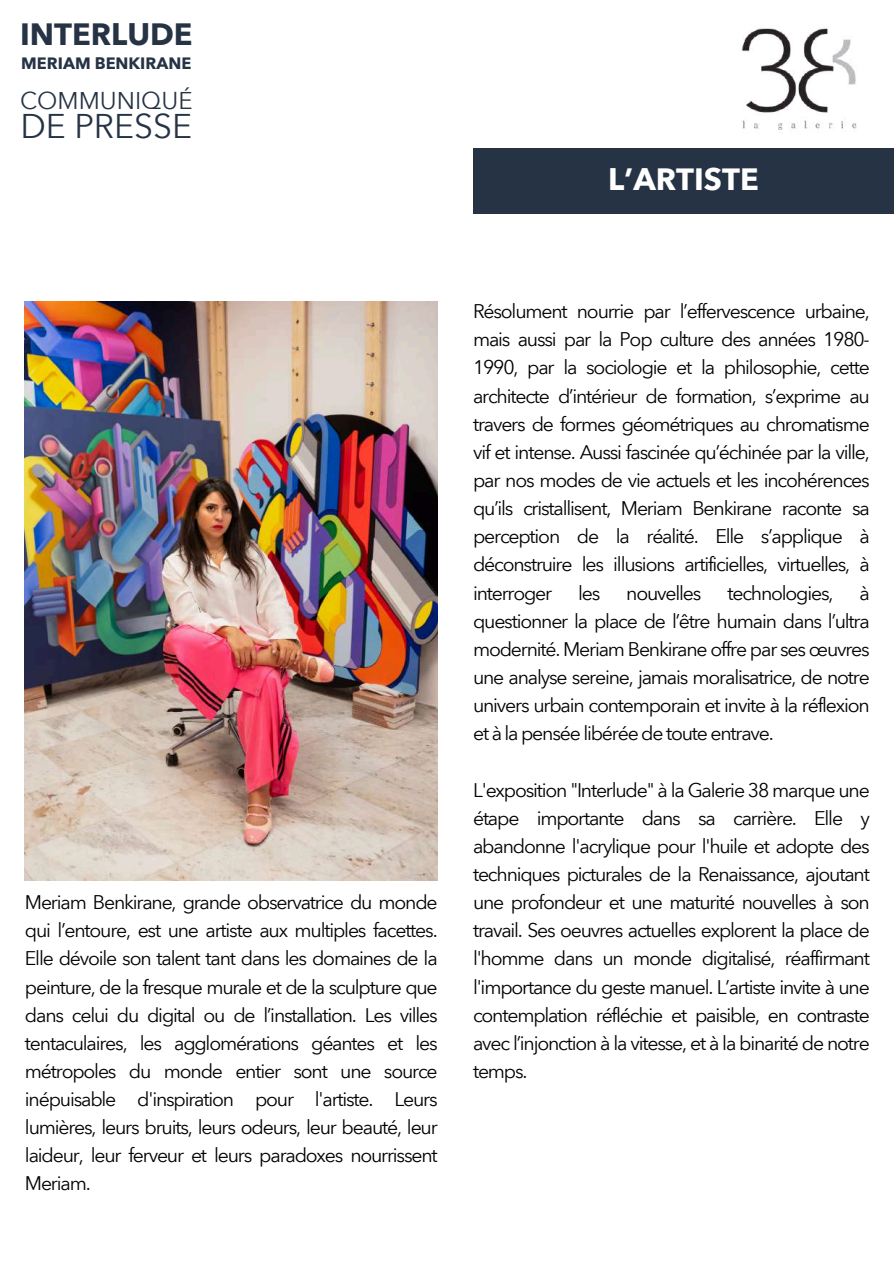
<style>
.page{position:relative;width:894px;height:1264px;background:#fff}
.page>*{position:absolute;margin:0;border:0;box-sizing:border-box;transform-origin:0 0}
.t1{font:33.75px "Avenir Next Arabic";color:#263345}
.t2{font:700 30.75px "Avenir Next Arabic";color:#fff}
.t3{font:700 30.75px "Avenir Next Arabic";color:#263345}
.t4{font:23.85px "Avenir Next Arabic";color:#263345}
.t5{font:19.5px/28.2px "Avenir Next Arabic";letter-spacing:-.06em;color:#000;text-align:justify}
.t6{font:700 16.35px "Avenir Next Arabic";color:#263345}
</style>
<div class="page">
<img style="left:741px;top:28px;width:116px;height:103px">
<div style="left:473px;top:148px;width:420px;height:65px;background:#263345"></div>
<img style="left:25px;top:302px;width:412px;height:578px">
<h2 class="t3" style="left:20px;top:17px;width:174px">INTERLUDE</h2>
<p class="t6" style="left:21px;top:53px;width:171px">MERIAM BENKIRANE</p>
<p class="t4" style="left:20px;top:87px;width:174px">COMMUNIQUÉ</p>
<h1 class="t1" style="left:20px;top:107px;width:173px">DE PRESSE</h1>
<h2 class="t2" style="left:607px;top:161px;width:152px">L’ARTISTE</h2>
<p class="t5" style="left:25px;top:888px;width:414px">Meriam Benkirane, grande observatrice du monde qui l’entoure, est une artiste aux multiples facettes.<br>Elle dévoile son talent tant dans les domaines de la peinture, de la fresque murale et de la sculpture que dans celui du digital ou de l’installation. Les villes tentaculaires, les agglomérations géantes et les métropoles du monde entier sont une source inépuisable d'inspiration pour l'artiste. Leurs lumières, leurs bruits, leurs odeurs, leur beauté, leur laideur, leur ferveur et leurs paradoxes nourrissent Meriam.</p>
<p class="t5" style="left:473px;top:297px;width:398px">Résolument nourrie par l’effervescence urbaine, mais aussi par la Pop culture des années 1980- 1990, par la sociologie et la philosophie, cette architecte d’intérieur de formation, s’exprime au travers de formes géométriques au chromatisme vif et intense. Aussi fascinée qu’échinée par la ville, par nos modes de vie actuels et les incohérences qu’ils cristallisent, Meriam Benkirane raconte sa perception de la réalité. Elle s’applique à déconstruire les illusions artificielles, virtuelles, à interroger</p>
<p class="t5" style="left:578px;top:578px;width:24px">les</p>
<p class="t5" style="left:626px;top:578px;width:77px">nouvelles</p>
<p class="t5" style="left:727px;top:578px;width:108px">technologies,</p>
<p class="t5" style="left:473px;top:578px;width:398px;text-indent:386px">à questionner la place de l’être humain dans l’ultra modernité. Meriam Benkirane offre par ses œuvres une analyse sereine, jamais moralisatrice, de notre univers urbain contemporain et invite à la réflexion et à la pensée libérée de toute entrave.</p>
<p class="t5" style="left:473px;top:775px;width:398px">L'exposition "Interlude" à la Galerie 38 marque une étape importante dans sa carrière. Elle y abandonne l'acrylique pour l'huile et adopte des techniques picturales de la Renaissance, ajoutant une profondeur et une maturité nouvelles à son travail. Ses oeuvres actuelles explorent la place de l'homme dans un monde digitalisé, réaffirmant l'importance du geste manuel. L’artiste invite à une contemplation réfléchie et paisible, en contraste avec l’injonction à la vitesse, et à la binarité de notre temps.</p>
</div>
